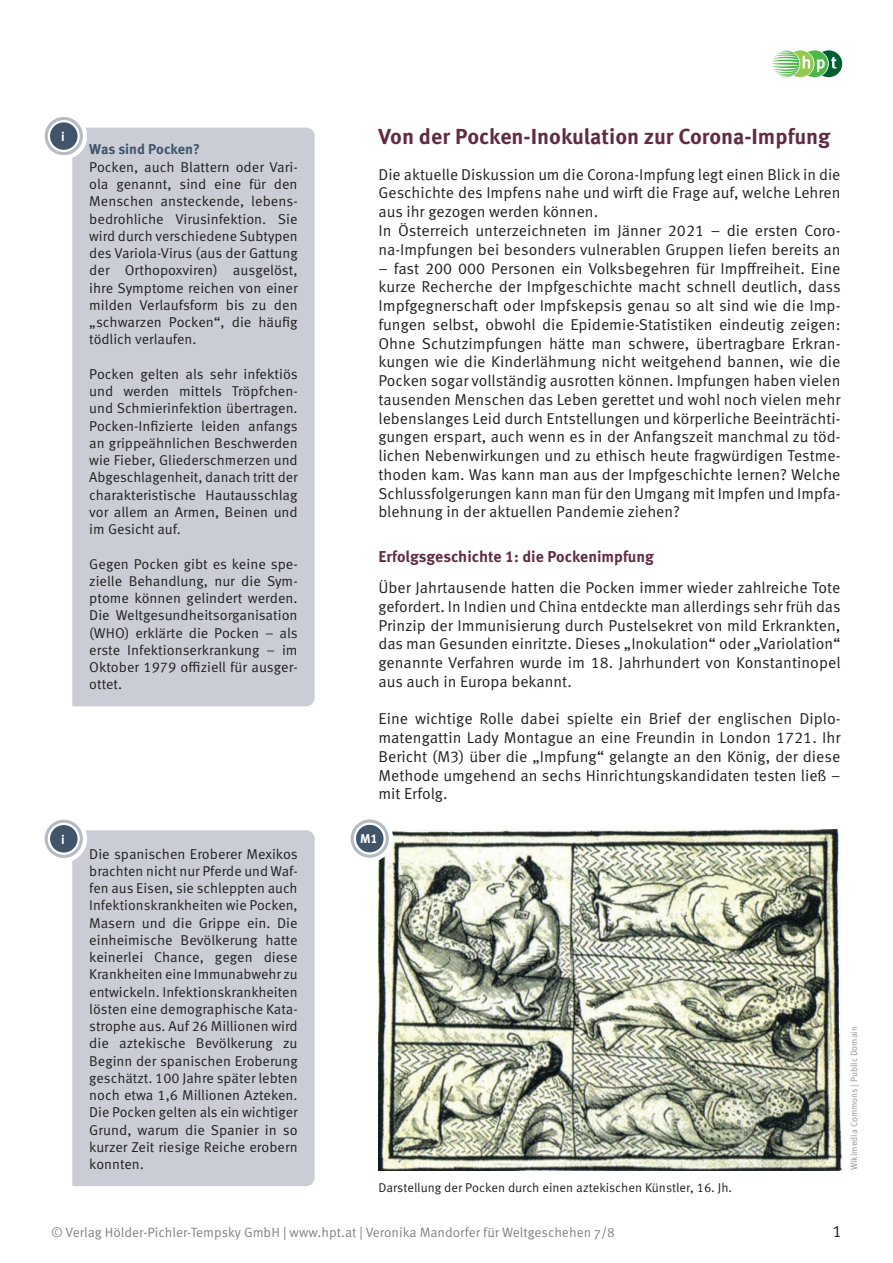
<style>
.page{position:relative;width:893px;height:1263px;background:#fff}
.page>*{position:absolute;margin:0;border:0;box-sizing:border-box;transform-origin:0 0}
.Head1{font:700 21.75px "Meta Pro";color:#612c43}
.t1{font:16.5px "Meta Pro Norm";color:#231f20}
.Fließtext{font:15.75px/18.8px "Meta Pro Norm";color:#231f20;text-align:justify}
.Head2{font:700 15.75px "Meta Pro";color:#612c43}
.txt_info_blauehinter{font:14.25px/17.2px "Meta Pro Norm";color:#231f20;text-align:justify}
.txt_info_blauehinter-2{font:700 14.25px "Meta Pro";letter-spacing:-.01em;color:#40546a}
.t2{font:13.5px "Meta Pro Norm";color:#808285}
.Bildunterschrift{font:12.75px "Meta Pro Norm";color:#231f20}
.Icon_Beschriftung{font:700 12.75px "Meta Pro";color:#fff}
.Bildquelle{font:9px "Meta Pro Norm";color:#939598}
</style>
<div class="page">
<svg style="left:772px;top:50px;width:70px;height:27px"></svg>
<div style="left:72px;top:128px;width:243px;height:578px;background:#cacdd6"></div>
<div style="left:72px;top:830px;width:243px;height:356px;background:#cacdd6"></div>
<img style="left:378px;top:829px;width:464px;height:341px">
<div style="left:348px;top:817px;width:43px;height:43px;background:#fff;border-radius:50%"></div>
<div style="left:346px;top:815px;width:47px;height:47px;border:4px solid #fff;border-radius:50%"></div>
<svg style="left:351px;top:819px;width:38px;height:39px"></svg>
<div style="left:355px;top:824px;width:30px;height:29px;background:#40546a;border-radius:50%"></div>
<div style="left:354px;top:822px;width:32px;height:32px;border:2px solid #fff;border-radius:50%"></div>
<svg style="left:43px;top:817px;width:42px;height:43px"></svg>
<div style="left:40px;top:815px;width:47px;height:47px;border:4px solid #fff;border-radius:50%"></div>
<svg style="left:45px;top:820px;width:38px;height:38px"></svg>
<div style="left:49px;top:824px;width:30px;height:30px;background:#40546a;border-radius:50%"></div>
<div style="left:48px;top:823px;width:32px;height:32px;border:2px solid #fff;border-radius:50%"></div>
<svg style="left:43px;top:115px;width:42px;height:42px"></svg>
<div style="left:40px;top:113px;width:47px;height:46px;border:4px solid #fff;border-radius:50%"></div>
<svg style="left:45px;top:117px;width:38px;height:38px"></svg>
<div style="left:49px;top:121px;width:30px;height:30px;background:#40546a;border-radius:50%"></div>
<div style="left:48px;top:120px;width:32px;height:32px;border:2px solid #fff;border-radius:50%"></div>
<p class="Icon_Beschriftung" style="left:61px;top:126px;width:5px">i</p>
<p class="txt_info_blauehinter-2" style="left:89px;top:138px;width:112px">Was sind Pocken?</p>
<p class="txt_info_blauehinter" style="left:89px;top:157px;width:210px">Pocken, auch Blattern oder Vari&shy;ola genannt, sind eine für den Menschen ansteckende, lebens&shy;bedrohliche Virusinfektion. Sie wird durch verschiedene Subtypen des Variola-Virus (aus der Gattung der Orthopoxviren) ausgelöst, ihre Symptome reichen von einer milden Verlaufsform bis zu den „schwarzen Pocken“, die häufig tödlich verlaufen.</p>
<p class="txt_info_blauehinter" style="left:89px;top:364px;width:210px">Pocken gelten als sehr infektiös und werden mittels Tröpfchen&shy;und Schmierinfektion übertragen.<br>Pocken-Infizierte leiden anfangs an grippeähnlichen Beschwerden wie Fieber, Gliederschmerzen und Abgeschlagenheit, danach tritt der charakteristische Hautausschlag vor allem an Armen, Beinen und im Gesicht auf.</p>
<p class="txt_info_blauehinter" style="left:89px;top:554px;width:210px">Gegen Pocken gibt es keine spe&shy;zielle Behandlung, nur die Sym&shy;ptome können gelindert werden.<br>Die Weltgesundheitsorganisation (WHO) erklärte die Pocken – als erste Infektionserkrankung – im Oktober 1979 offiziell für ausger&shy;ottet.</p>
<p class="Icon_Beschriftung" style="left:61px;top:829px;width:5px">i</p>
<p class="txt_info_blauehinter" style="left:89px;top:844px;width:210px">Die spanischen Eroberer Mexikos brachten nicht nur Pferde und Waf&shy;fen aus Eisen, sie schleppten auch Infektionskrankheiten wie Pocken, Masern und die Grippe ein. Die einheimische Bevölkerung hatte keinerlei Chance, gegen diese Krankheiten eine Immunabwehr zu entwickeln. Infektionskrankheiten lösten eine demographische Kata&shy;strophe aus. Auf 26 Millionen wird die aztekische Bevölkerung zu Beginn der spanischen Eroberung geschätzt. 100 Jahre später lebten noch etwa 1,6 Millionen Azteken.<br>Die Pocken gelten als ein wichtiger Grund, warum die Spanier in so kurzer Zeit riesige Reiche erobern konnten.</p>
<p class="Head1" style="left:378px;top:119px;width:453px">Von der Pocken-Inokulation zur Corona-Impfung</p>
<p class="Fließtext" style="left:378px;top:164px;width:463px">Die aktuelle Diskussion um die Corona-Impfung legt einen Blick in die Geschichte des Impfens nahe und wirft die Frage auf, welche Lehren aus ihr gezogen werden können.</p>
<p class="Fließtext" style="left:378px;top:220px;width:464px">In Österreich unterzeichneten im Jänner 2021 – die ersten Coro&shy;na-Impfungen bei besonders vulnerablen Gruppen liefen bereits an</p>
<p class="Fließtext" style="left:378px;top:258px;width:464px">– fast 200 000 Personen ein Volksbegehren für Impffreiheit. Eine kurze Recherche der Impfgeschichte macht schnell deutlich, dass Impfgegnerschaft oder Impfskepsis genau so alt sind wie die Imp&shy;fungen selbst, obwohl die Epidemie-Statistiken eindeutig zeigen:<br>Ohne Schutzimpfungen hätte man schwere, übertragbare Erkran&shy;kungen wie die Kinderlähmung nicht weitgehend bannen, wie die Pocken sogar vollständig ausrotten können. Impfungen haben vielen tausenden Menschen das Leben gerettet und wohl noch vielen mehr lebenslanges Leid durch Entstellungen und körperliche Beeinträchti&shy;gungen erspart, auch wenn es in der Anfangszeit manchmal zu töd&shy;lichen Nebenwirkungen und zu ethisch heute fragwürdigen Testme&shy;thoden kam. Was kann man aus der Impfgeschichte lernen? Welche Schlussfolgerungen kann man für den Umgang mit Impfen und Impfa&shy;blehnung in der aktuellen Pandemie ziehen?</p>
<p class="Head2" style="left:378px;top:544px;width:277px">Erfolgsgeschichte 1: die Pockenimpfung</p>
<p class="Fließtext" style="left:378px;top:577px;width:464px">Über Jahrtausende hatten die Pocken immer wieder zahlreiche Tote gefordert. In Indien und China entdeckte man allerdings sehr früh das Prinzip der Immunisierung durch Pustelsekret von mild Erkrankten, das man Gesunden einritzte. Dieses „Inokulation“ oder „Variolation“ genannte Verfahren wurde im 18. Jahrhundert von Konstantinopel aus auch in Europa bekannt.</p>
<p class="Fließtext" style="left:378px;top:708px;width:464px">Eine wichtige Rolle dabei spielte ein Brief der englischen Diplo&shy;matengattin Lady Montague an eine Freundin in London 1721. Ihr Bericht (M3) über die „Impfung“ gelangte an den König, der diese Methode umgehend an sechs Hinrichtungskandidaten testen ließ – mit Erfolg.</p>
<p class="Icon_Beschriftung" style="left:360px;top:829px;width:19px">M1</p>
<p class="Bildunterschrift" style="left:378px;top:1178px;width:355px">Darstellung der Pocken durch einen aztekischen Künstler, 16. Jh.</p>
<p class="Bildquelle" style="left:847px;top:1170px;width:146px;rotate:-90deg">Wikimedia Commons | Public Domain</p>
<p class="t2" style="left:51px;top:1222px;width:566px">© Verlag Hölder-Pichler-Tempsky GmbH | www.hpt.at | Veronika Mandorfer für Weltgeschehen 7/8</p>
<p class="t1" style="left:832px;top:1219px;width:11px">1</p>
</div>
